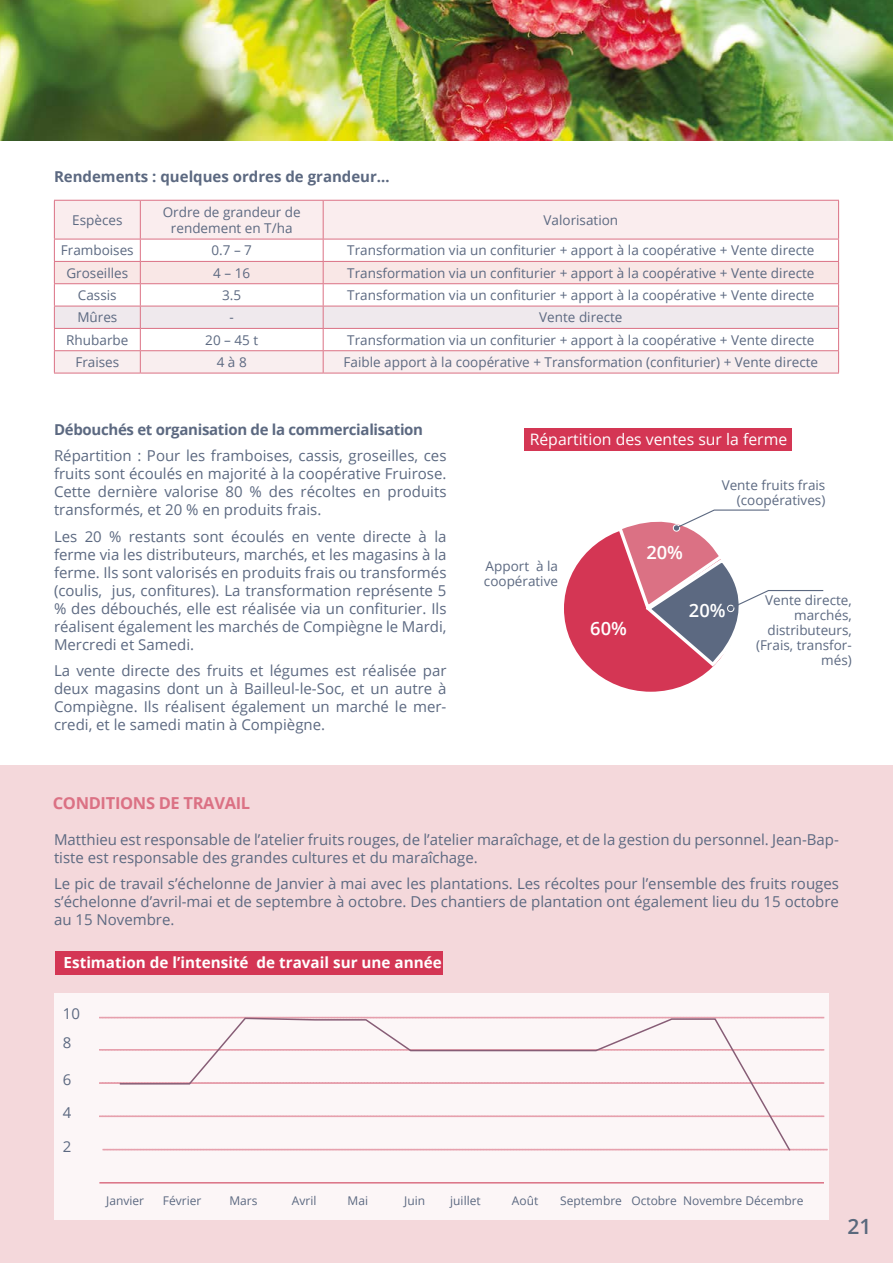
<style>
.page{position:relative;width:893px;height:1263px;background:#fff}
.page>*{position:absolute;margin:0;border:0;box-sizing:border-box;transform-origin:0 0}
.t1{font:56.25px "Courgette";color:#5c6981}
.t2{font:600 21px "Open Sans";color:#5a697d}
.t3{font:600 18.3px "Open Sans";color:#fff}
.t4{font:700 16.5px "Open Sans";letter-spacing:-.02em;color:#db7184}
.t5{font:15.75px "Open Sans";color:#fff}
.t6{font:700 15.3px "Open Sans";color:#fff}
.t7{font:15px/18px "Open Sans";color:#5c6981;text-align:justify}
.t8{font:700 15px "Open Sans";letter-spacing:-.02em;color:#5c6981}
.t9{font:700 15px "Open Sans";color:#5c6981}
.t10{font:13.5px/15px "Open Sans";color:#5c6981;text-align:right}
.t11{font:12px "Open Sans";color:#5c6981}
</style>
<div class="page">
<div style="left:525px;top:428px;width:267px;height:22px;background:#d43654"></div>
<div style="left:0;top:765px;width:893px;height:498px;background:#f4d8db"></div>
<svg style="left:54px;top:200px;width:785px;height:173px"></svg>
<hr style="left:54px;top:373px;width:86px;height:1px;background:#db7184">
<hr style="left:140px;top:373px;width:183px;height:1px;background:#db7184">
<hr style="left:323px;top:373px;width:516px;height:1px;background:#db7184">
<div style="left:54px;top:993px;width:774px;height:226px;background:#fcf6f7"></div>
<svg style="left:99px;top:1115px;width:725px;height:2px"></svg>
<svg style="left:103px;top:1148px;width:724px;height:2px"></svg>
<svg style="left:99px;top:1082px;width:725px;height:2px"></svg>
<svg style="left:99px;top:1049px;width:725px;height:2px"></svg>
<svg style="left:99px;top:1016px;width:725px;height:2px"></svg>
<hr style="left:99px;top:1182px;width:725px;height:1px;background:#db7184">
<div style="left:563px;top:524px;width:176px;height:169px;background:#d43654;border-radius:50%"></div>
<svg style="left:615px;top:509px;width:209px;height:163px"></svg>
<svg style="left:118px;top:1017px;width:674px;height:134px"></svg>
<div style="left:55px;top:951px;width:387px;height:23px;background:#d43654"></div>
<img style="left:0;top:0;width:893px;height:140px">
<p class="t9" style="left:54px;top:166px;width:337px">Rendements : quelques ordres de grandeur…</p>
<p class="t10" style="left:72px;top:212px;width:52px">Espèces</p>
<p class="t10" style="left:163px;top:203px;width:139px;line-height:16.5px;text-align:center">Ordre de grandeur de rendement en T/ha</p>
<p class="t10" style="left:544px;top:212px;width:76px">Valorisation</p>
<p class="t10" style="left:61px;top:243px;width:74px">Framboises</p>
<p class="t10" style="left:211px;top:243px;width:42px">0.7 – 7</p>
<p class="t10" style="left:347px;top:243px;width:469px">Transformation via un confiturier + apport à la coopérative + Vente directe</p>
<p class="t10" style="left:66px;top:265px;width:63px">Groseilles</p>
<p class="t10" style="left:213px;top:265px;width:38px">4 – 16</p>
<p class="t10" style="left:347px;top:265px;width:469px">Transformation via un confiturier + apport à la coopérative + Vente directe</p>
<p class="t10" style="left:78px;top:287px;width:40px">Cassis</p>
<p class="t10" style="left:222px;top:287px;width:21px">3.5</p>
<p class="t10" style="left:347px;top:287px;width:469px">Transformation via un confiturier + apport à la coopérative + Vente directe</p>
<p class="t10" style="left:77px;top:310px;width:42px">Mûres</p>
<p class="t10" style="left:230px;top:310px;width:6px">-</p>
<p class="t10" style="left:539px;top:310px;width:85px">Vente directe</p>
<p class="t10" style="left:66px;top:332px;width:64px">Rhubarbe</p>
<p class="t10" style="left:205px;top:332px;width:54px">20 – 45 t</p>
<p class="t10" style="left:347px;top:332px;width:469px">Transformation via un confiturier + apport à la coopérative + Vente directe</p>
<p class="t10" style="left:75px;top:354px;width:45px">Fraises</p>
<p class="t10" style="left:217px;top:354px;width:31px">4 à 8</p>
<p class="t10" style="left:344px;top:354px;width:476px">Faible apport à la coopérative + Transformation (confiturier) + Vente directe</p>
<p class="t8" style="left:54px;top:418px;width:371px">Débouchés et organisation de la commercialisation</p>
<p class="t7" style="left:54px;top:446px;width:394px">Répartition : Pour les framboises, cassis, groseilles, ces fruits sont écoulés en majorité à la coopérative Fruirose.<br>Cette dernière valorise 80 % des récoltes en produits transformés, et 20 % en produits frais.</p>
<p class="t7" style="left:54px;top:527px;width:394px">Les 20 % restants sont écoulés en vente directe à la ferme via les distributeurs, marchés, et les magasins à la ferme. Ils sont valorisés en produits frais ou transformés (coulis, jus, confitures). La transformation représente 5 % des débouchés, elle est réalisée via un confiturier. Ils réalisent également les marchés de Compiègne le Mardi, Mercredi et Samedi.</p>
<p class="t7" style="left:54px;top:661px;width:394px">La vente directe des fruits et légumes est réalisée par deux magasins dont un à Bailleul-le-Soc, et un autre à Compiègne. Ils réalisent également un marché le mer&shy;credi, et le samedi matin à Compiègne.</p>
<p class="t4" style="left:53px;top:791px;width:199px">CONDITIONS DE TRAVAIL</p>
<p class="t5" style="left:530px;top:429px;width:259px">Répartition des ventes sur la ferme</p>
<p class="t10" style="left:484px;top:559px;width:76px;text-align:left">Apport à la coopérative</p>
<p class="t3" style="left:590px;top:616px;width:38px">60%</p>
<p class="t3" style="left:646px;top:540px;width:38px">20%</p>
<p class="t10" style="left:722px;top:478px;width:105px">Vente fruits frais (coopératives)</p>
<p class="t3" style="left:689px;top:598px;width:38px">20%</p>
<p class="t10" style="left:756px;top:592px;width:97px">Vente directe, marchés, distributeurs, (Frais, transfor&shy;més)</p>
<p class="t7" style="left:54px;top:830px;width:786px">Matthieu est responsable de l’atelier fruits rouges, de l’atelier maraîchage, et de la gestion du personnel. Jean-Bap&shy;tiste est responsable des grandes cultures et du maraîchage.</p>
<p class="t7" style="left:54px;top:875px;width:786px">Le pic de travail s’échelonne de Janvier à mai avec les plantations. Les récoltes pour l’ensemble des fruits rouges s’échelonne d’avril-mai et de septembre à octobre. Des chantiers de plantation ont également lieu du 15 octobre au 15 Novembre.</p>
<p class="t6" style="left:64px;top:952px;width:380px">Estimation de l’intensité de travail sur une année</p>
<p class="t7" style="left:63px;top:1004px;width:19px">10</p>
<p class="t7" style="left:63px;top:1033px;width:10px">8</p>
<p class="t7" style="left:63px;top:1070px;width:10px">6</p>
<p class="t7" style="left:63px;top:1103px;width:10px">4</p>
<p class="t7" style="left:63px;top:1137px;width:10px">2</p>
<p class="t11" style="left:106px;top:1192px;width:39px">Janvier</p>
<p class="t11" style="left:163px;top:1192px;width:40px">Février</p>
<p class="t11" style="left:229px;top:1192px;width:30px">Mars</p>
<p class="t11" style="left:292px;top:1192px;width:26px">Avril</p>
<p class="t11" style="left:348px;top:1192px;width:22px">Mai</p>
<p class="t11" style="left:404px;top:1192px;width:22px">Juin</p>
<p class="t11" style="left:450px;top:1192px;width:32px">juillet</p>
<p class="t11" style="left:512px;top:1192px;width:28px">Août</p>
<p class="t11" style="left:560px;top:1192px;width:245px">Septembre Octobre Novembre Décembre</p>
<h1 class="t1" style="left:818px;top:1223px;width:29px;rotate:-180deg">“</h1>
<h2 class="t2" style="left:847px;top:1211px;width:25px">21</h2>
</div>
